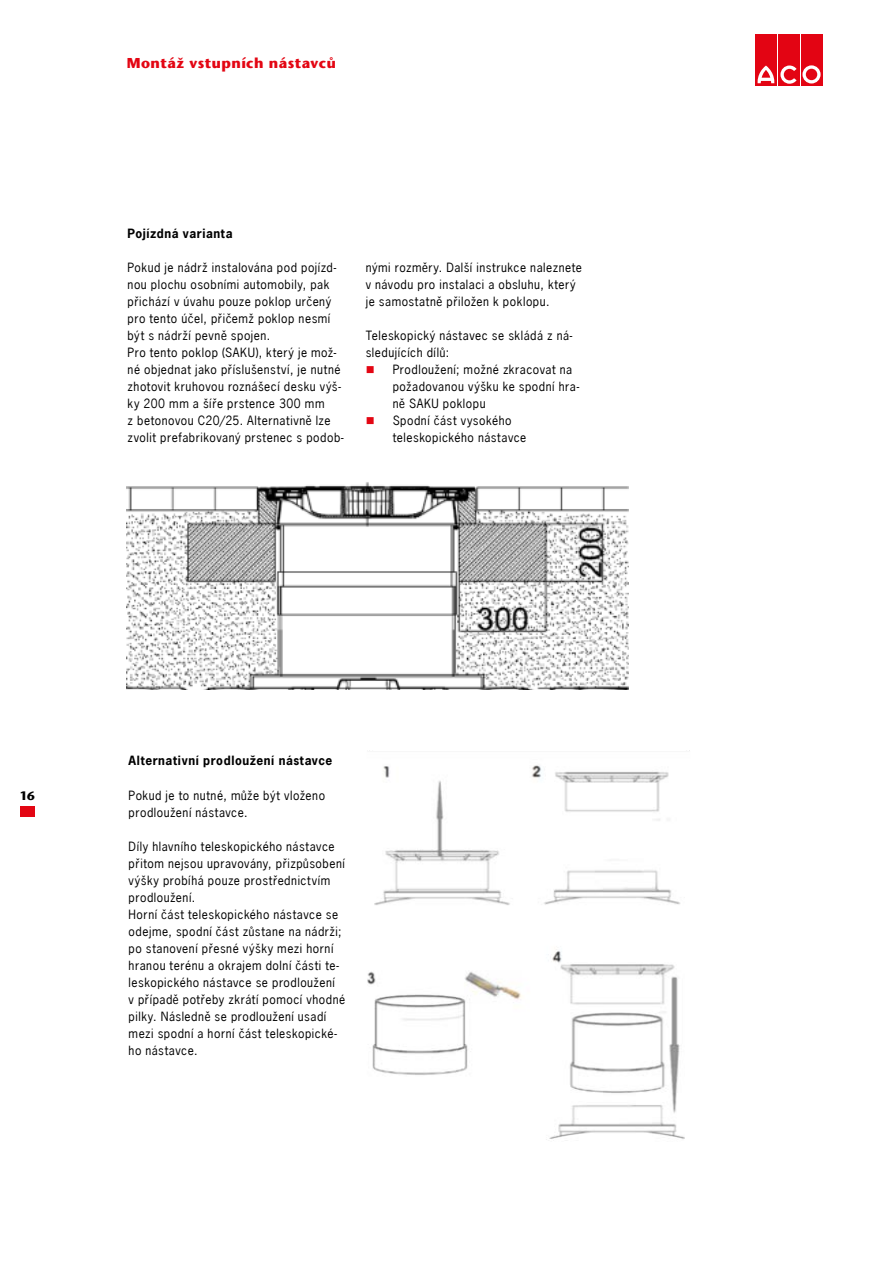
<style>
.page{position:relative;width:893px;height:1263px;background:#fff}
.page>*{position:absolute;margin:0;border:0;box-sizing:border-box;transform-origin:0 0}
.t1{font:700 14.25px "Stone Sans";letter-spacing:.03em;color:#e30613}
.t2{font:12px/17px "News Gothic";letter-spacing:.045em;color:#000}
.t3{font:700 12px "News Gothic";letter-spacing:.05em;color:#000}
.t4{font:700 12px "Stone Sans";color:#000}
</style>
<div class="page">
<hr style="left:20px;top:806px;width:4px;height:10px;background:#e30613">
<div style="left:25px;top:806px;width:5px;height:10px;background:#e30613"></div>
<hr style="left:31px;top:806px;width:4px;height:10px;background:#e30613">
<div style="left:755px;top:34px;width:21px;height:52px;background:#e30413"></div>
<div style="left:778px;top:34px;width:21px;height:52px;background:#e30413"></div>
<div style="left:801px;top:34px;width:21px;height:52px;background:#e30413"></div>
<svg style="left:757px;top:65px;width:64px;height:19px"></svg>
<img style="left:127px;top:482px;width:502px;height:207px">
<img style="left:367px;top:765px;width:318px;height:375px">
<p class="t1" style="left:127px;top:55px;width:211px">Montáž vstupních nástavců</p>
<p class="t3" style="left:128px;top:226px;width:106px">Pojízdná varianta</p>
<p class="t2" style="left:128px;top:259px;width:218px">Pokud je nádrž instalována pod pojízd&shy;nou plochu osobními automobily, pak přichází v úvahu pouze poklop určený pro tento účel, přičemž poklop nesmí být s nádrží pevně spojen.<br>Pro tento poklop (SAKU), který je mož&shy;né objednat jako příslušenství, je nutné zhotovit kruhovou roznášecí desku výš&shy;ky 200 mm a šíře prstence 300 mm<br>z betonovou C20/25. Alternativně lze zvolit prefabrikovaný prstenec s podob-</p>
<p class="t2" style="left:366px;top:259px;width:218px">nými rozměry. Další instrukce naleznete v návodu pro instalaci a obsluhu, který je samostatně přiložen k poklopu.</p>
<p class="t2" style="left:366px;top:327px;width:208px">Teleskopický nástavec se skládá z ná&shy;sledujících dílů:</p>
<p class="t2" style="left:393px;top:361px;width:188px">Prodloužení; možné zkracovat na požadovanou výšku ke spodní hra&shy;ně SAKU poklopu<br>Spodní část vysokého teleskopického nástavce</p>
<p class="t4" style="left:20px;top:788px;width:16px">16</p>
<p class="t3" style="left:129px;top:753px;width:205px">Alternativní prodloužení nástavce</p>
<p class="t2" style="left:129px;top:786px;width:198px">Pokud je to nutné, může být vloženo prodloužení nástavce.</p>
<p class="t2" style="left:129px;top:837px;width:218px">Díly hlavního teleskopického nástavce přitom nejsou upravovány, přizpůsobení výšky probíhá pouze prostřednictvím prodloužení.<br>Horní část teleskopického nástavce se odejme, spodní část zůstane na nádrži; po stanovení přesné výšky mezi horní hranou terénu a okrajem dolní části te&shy;leskopického nástavce se prodloužení<br>v případě potřeby zkrátí pomocí vhodné pilky. Následně se prodloužení usadí mezi spodní a horní část teleskopické&shy;ho nástavce.</p>
</div>
